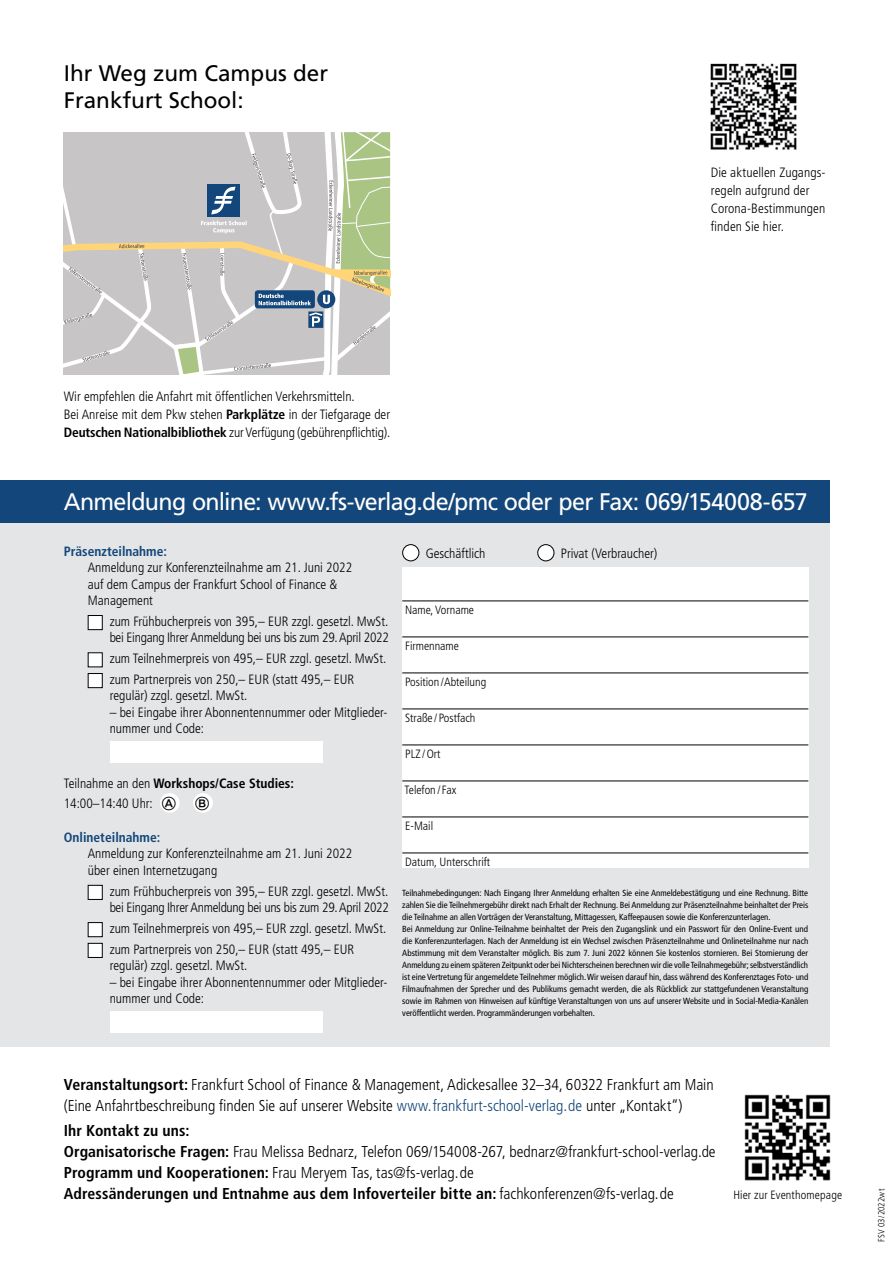
<style>
.page{position:relative;width:893px;height:1263px;background:#fff}
.page>*{position:absolute;margin:0;border:0;box-sizing:border-box;transform-origin:0 0}
.t1{font:24px "Frutiger LT";letter-spacing:-.03em;color:#fff}
.t2{font:22.5px/27px "Frutiger LT";color:#000}
.t3{font:300 condensed 15.75px/21px "Frutiger LT";color:#000}
.t4{font:300 condensed 13.5px/18px "Frutiger LT";color:#000}
.t5{font:300 condensed 13.5px/16.5px "Frutiger LT";letter-spacing:-.02em;color:#000}
.t6{font:700 condensed 13.5px "Frutiger LT";color:#13467a}
.t7{font:300 condensed 12px "Frutiger LT";color:#000}
.t8{font:300 condensed 9px "Frutiger LT";letter-spacing:.02em;color:#000}
.t9{font:condensed 8.85px/12px "Frutiger LT";letter-spacing:-.005em;color:#000}
.s1{font-weight:700}
.s2{color:#13467a}
</style>
<div class="page">
<div style="left:0;top:523px;width:829px;height:523px;background:#e4e5e6"></div>
<div style="left:0;top:480px;width:829px;height:43px;background:#13467a"></div>
<svg style="left:64px;top:133px;width:326px;height:242px;background:#c5c6bf"></svg>
<div style="left:88px;top:615px;width:14px;height:15px;background:#fff"></div>
<div style="left:88px;top:615px;width:15px;height:15px;border:1px solid #000"></div>
<div style="left:88px;top:653px;width:14px;height:14px;background:#fff"></div>
<div style="left:88px;top:652px;width:15px;height:15px;border:1px solid #000"></div>
<div style="left:88px;top:673px;width:14px;height:15px;background:#fff"></div>
<div style="left:88px;top:673px;width:15px;height:15px;border:1px solid #000"></div>
<div style="left:110px;top:741px;width:212px;height:21px;background:#fff"></div>
<div style="left:160px;top:793px;width:20px;height:20px;background:#fff;border-radius:50%"></div>
<div style="left:193px;top:793px;width:20px;height:20px;background:#fff;border-radius:50%"></div>
<div style="left:88px;top:885px;width:14px;height:14px;background:#fff"></div>
<div style="left:88px;top:885px;width:15px;height:15px;border:1px solid #000"></div>
<div style="left:88px;top:922px;width:14px;height:15px;background:#fff"></div>
<div style="left:88px;top:922px;width:15px;height:15px;border:1px solid #000"></div>
<div style="left:88px;top:943px;width:14px;height:14px;background:#fff"></div>
<div style="left:88px;top:943px;width:15px;height:15px;border:1px solid #000"></div>
<div style="left:110px;top:1011px;width:212px;height:21px;background:#fff"></div>
<div style="left:402px;top:568px;width:406px;height:300px;background:#fff"></div>
<hr style="left:402px;top:600px;width:406px;height:1px;background:#000">
<hr style="left:402px;top:636px;width:406px;height:1px;background:#000">
<hr style="left:402px;top:672px;width:406px;height:1px;background:#000">
<hr style="left:402px;top:708px;width:406px;height:1px;background:#000">
<hr style="left:402px;top:744px;width:406px;height:1px;background:#000">
<hr style="left:402px;top:780px;width:406px;height:1px;background:#000">
<hr style="left:402px;top:816px;width:406px;height:1px;background:#000">
<hr style="left:402px;top:852px;width:406px;height:1px;background:#000">
<div style="left:403px;top:545px;width:16px;height:16px;background:#fff;border-radius:50%"></div>
<div style="left:402px;top:544px;width:17px;height:17px;border:1px solid #000;border-radius:50%"></div>
<div style="left:538px;top:545px;width:16px;height:16px;background:#fff;border-radius:50%"></div>
<div style="left:537px;top:544px;width:17px;height:17px;border:1px solid #000;border-radius:50%"></div>
<img style="left:744px;top:1094px;width:87px;height:87px">
<img style="left:710px;top:63px;width:87px;height:87px">
<h2 class="t2" style="left:64px;top:59px;width:266px">Ihr Weg zum Campus der<br>Frankfurt School:</h2>
<h3 class="t4" style="left:711px;top:164px;width:116px">Die aktuellen Zugangs&shy;regeln aufgrund der<br>Corona-Bestimmungen finden Sie hier.</h3>
<h3 class="t4" style="left:64px;top:388px;width:328px">Wir empfehlen die Anfahrt mit öffentlichen Verkehrsmitteln.<br>Bei Anreise mit dem Pkw stehen <span class="s1">Parkplätze</span> in der Tiefgarage der<br><span class="s1">Deutschen Nationalbibliothek</span> zur Verfügung (gebührenpflichtig).</h3>
<h1 class="t1" style="left:64px;top:488px;width:745px">Anmeldung online: www.fs-verlag.de/pmc oder per Fax: 069/154008-657</h1>
<h3 class="t6" style="left:64px;top:543px;width:105px">Präsenzteilnahme:</h3>
<h3 class="t4" style="left:88px;top:559px;width:266px;line-height:16.5px">Anmeldung zur Konferenzteilnahme am 21. Juni 2022 auf dem Campus der Frankfurt School of Finance &amp;<br>Management</h3>
<h3 class="t5" style="left:110px;top:613px;width:281px">zum Frühbucherpreis von 395,– EUR zzgl. gesetzl. MwSt. bei Eingang Ihrer Anmeldung bei uns bis zum 29. April 2022</h3>
<h3 class="t4" style="left:110px;top:648px;width:278px;line-height:20.7px">zum Teilnehmerpreis von 495,– EUR zzgl. gesetzl. MwSt. zum Partnerpreis von 250,– EUR (statt 495,– EUR</h3>
<h3 class="t4" style="left:110px;top:687px;width:139px">regulär) zzgl. gesetzl. MwSt.</h3>
<h3 class="t4" style="left:110px;top:704px;width:279px;line-height:16.5px">– bei Eingabe ihrer Abonnentennummer oder Mitglieder&shy;nummer und Code:</h3>
<h3 class="t4" style="left:64px;top:773px;width:232px;line-height:20.7px">Teilnahme an den <span class="s1">Workshops/Case Studies:<br></span>14:00–14:40 Uhr:</h3>
<h3 class="t6" style="left:64px;top:829px;width:98px">Onlineteilnahme:</h3>
<h3 class="t4" style="left:88px;top:845px;width:266px;line-height:16.5px">Anmeldung zur Konferenzteilnahme am 21. Juni 2022 über einen Internetzugang</h3>
<h3 class="t5" style="left:110px;top:883px;width:281px">zum Frühbucherpreis von 395,– EUR zzgl. gesetzl. MwSt. bei Eingang Ihrer Anmeldung bei uns bis zum 29. April 2022</h3>
<h3 class="t4" style="left:110px;top:918px;width:278px;line-height:20.7px">zum Teilnehmerpreis von 495,– EUR zzgl. gesetzl. MwSt. zum Partnerpreis von 250,– EUR (statt 495,– EUR</h3>
<h3 class="t4" style="left:110px;top:956px;width:139px">regulär) zzgl. gesetzl. MwSt.</h3>
<h3 class="t4" style="left:110px;top:974px;width:279px;line-height:16.5px">– bei Eingabe ihrer Abonnentennummer oder Mitglieder&shy;nummer und Code:</h3>
<h3 class="t4" style="left:426px;top:545px;width:61px">Geschäftlich</h3>
<h3 class="t4" style="left:561px;top:545px;width:98px">Privat (Verbraucher)</h3>
<h3 class="t7" style="left:405px;top:603px;width:70px">Name, Vorname</h3>
<h3 class="t7" style="left:405px;top:639px;width:55px">Firmenname</h3>
<h3 class="t7" style="left:405px;top:675px;width:83px">Position /Abteilung</h3>
<h3 class="t7" style="left:405px;top:711px;width:72px">Straße / Postfach</h3>
<h3 class="t7" style="left:405px;top:747px;width:37px">PLZ /Ort</h3>
<h3 class="t7" style="left:404px;top:783px;width:53px">Telefon / Fax</h3>
<h3 class="t7" style="left:405px;top:819px;width:29px">E-Mail</h3>
<h3 class="t7" style="left:405px;top:855px;width:87px">Datum, Unterschrift</h3>
<p class="t9" style="left:402px;top:887px;width:408px">Teilnahmebedingungen: Nach Eingang Ihrer Anmeldung erhalten Sie eine Anmeldebestätigung und eine Rechnung. Bitte zahlen Sie die Teilnehmergebühr direkt nach Erhalt der Rechnung. Bei Anmeldung zur Präsenzteilnahme beinhaltet der Preis die Teilnahme an allen Vorträgen der Veranstaltung, Mittagessen, Kaffeepausen sowie die Konferenzunterlagen.<br>Bei Anmeldung zur Online-Teilnahme beinhaltet der Preis den Zugangslink und ein Passwort für den Online-Event und die Konferenzunterlagen. Nach der Anmeldung ist ein Wechsel zwischen Präsenzteilnahme und Onlineteilnahme nur nach Abstimmung mit dem Veranstalter möglich. Bis zum 7. Juni 2022 können Sie kostenlos stornieren. Bei Stornierung der Anmeldung zu einem späteren Zeitpunkt oder bei Nichterscheinen berechnen wir die volle Teilnahmegebühr; selbstverständlich ist eine Vertretung für angemeldete Teilnehmer möglich. Wir weisen darauf hin, dass während des Konferenztages Foto- und Filmaufnahmen der Sprecher und des Publikums gemacht werden, die als Rückblick zur stattgefundenen Veranstaltung sowie im Rahmen von Hinweisen auf künftige Veranstaltungen von uns auf unserer Website und in Social-Media-Kanälen veröffentlicht werden. Programmänderungen vorbehalten.</p>
<h3 class="t3" style="left:64px;top:1074px;width:651px"><span class="s1">Veranstaltungsort:</span> Frankfurt School of Finance &amp; Management, Adickesallee 32–34, 60322 Frankfurt am Main (Eine Anfahrtbeschreibung finden Sie auf unserer Website <span class="s2">www.frankfurt-school-verlag.de</span> unter „Kontakt“)</h3>
<p class="t3" style="left:64px;top:1120px;width:653px"><span class="s1">Ihr Kontakt zu uns:<br>Organisatorische Fragen:</span> Frau Melissa Bednarz, Telefon 069/154008-267, bednarz@frankfurt-school-verlag.de <span class="s1">Programm und Kooperationen:</span> Frau Meryem Tas, tas@fs-verlag.de<br><span class="s1">Adressänderungen und Entnahme aus dem Infoverteiler bitte an:</span> fachkonferenzen@fs-verlag.de</p>
<h3 class="t7" style="left:733px;top:1188px;width:110px">Hier zur Eventhomepage</h3>
<p class="t8" style="left:876px;top:1242px;width:54px;rotate:-90deg">FSV 03/2022wt</p>
</div>
